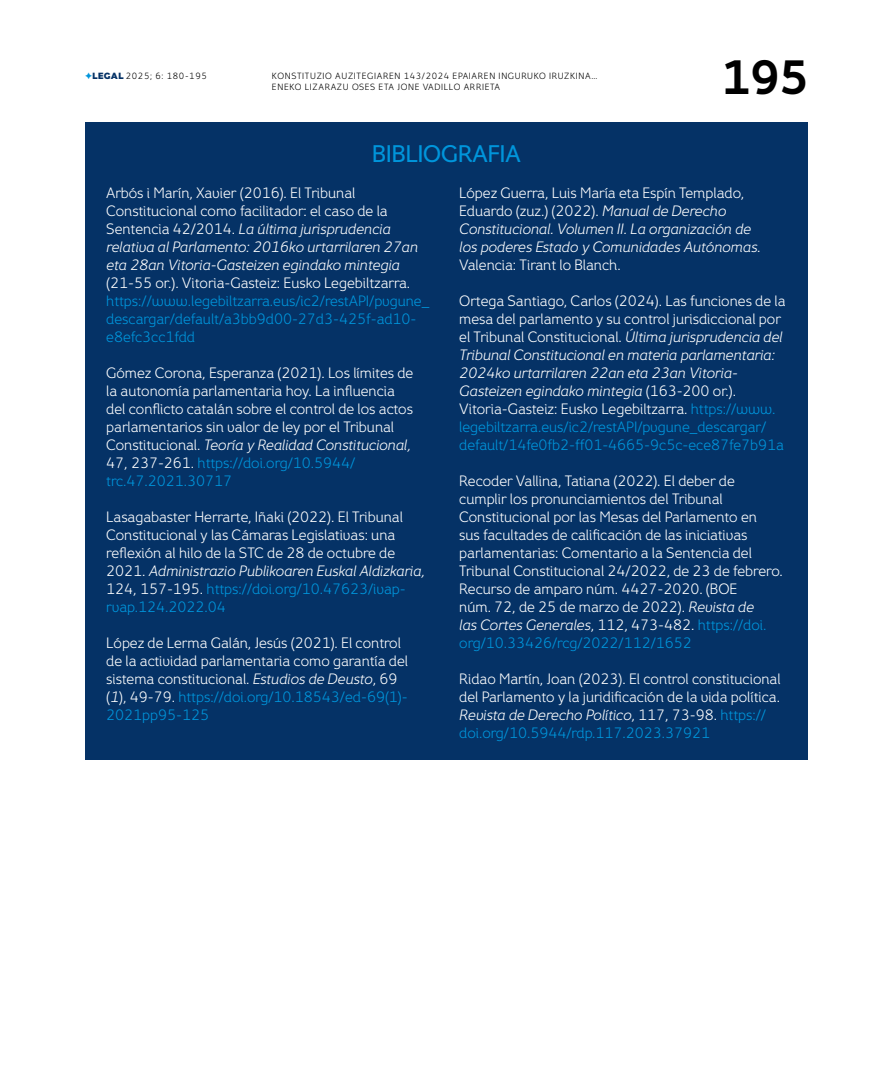
<style>
.page{position:relative;width:893px;height:1085px;background:#fff}
.page>*{position:absolute;margin:0;border:0;box-sizing:border-box;transform-origin:0 0}
.t1{font:700 48px "Fox Grotesque Pro";color:#000}
.Bibliografia{font:24px "Fox Grotesque Pro";letter-spacing:-.025em;color:#0095db}
.texto_-_Bibliografía{font:300 15px/18px "Fox Grotesque Pro";color:#fff}
.texto_-_Bibliografía-2{font:italic 300 15px/18px "Fox Grotesque Pro";color:#fff}
.t2{font:300 9px/10.5px "Fox Grotesque Pro";letter-spacing:.075em;color:#000}
.s1{font-weight:800;color:#053266}
.s2{font-style:italic}
.s3{color:#0095db}
.s4{font-style:normal}
</style>
<div class="page">
<div style="left:85px;top:122px;width:723px;height:638px;background:#053266"></div>
<p class="t2" style="left:92px;top:71px;width:116px"><span class="s1">LEGAL</span> 2025; 6: 180-195</p>
<p class="t2" style="left:272px;top:71px;width:327px">KONSTITUZIO AUZITEGIAREN 143/2024 EPAIAREN INGURUKO IRUZKINA…<br>ENEKO LIZARAZU OSES ETA JONE VADILLO ARRIETA</p>
<h1 class="t1" style="left:721px;top:47px;width:88px">195</h1>
<p class="Bibliografia" style="left:372px;top:139px;width:151px">BIBLIOGRAFIA</p>
<p class="texto_-_Bibliografía" style="left:106px;top:183px;width:325px">Arbós i Marín, Xavier (2016). El Tribunal Constitucional como facilitador: el caso de la Sentencia 42/2014. <span class="s2">La última jurisprudencia relativa al Parlamento: 2016ko urtarrilaren 27an eta 28an Vitoria-Gasteizen egindako mintegia </span>(21-55 or.)<span class="s2">.</span> Vitoria-Gasteiz: Eusko Legebiltzarra. <span class="s3">https://www.legebiltzarra.eus/ic2/restAPI/pvgune_ descargar/default/a3bb9d00-27d3-425f-ad10- e8efc3cc1fdd</span></p>
<p class="texto_-_Bibliografía" style="left:106px;top:363px;width:309px">Gómez Corona, Esperanza (2021). Los límites de la autonomía parlamentaria hoy. La influencia del conflicto catalán sobre el control de los actos parlamentarios sin valor de ley por el Tribunal Constitucional. <span class="s2">Teoría y Realidad Constitucional, </span>47, 237-261. <span class="s3">https://doi.org/10.5944/ trc.47.2021.30717</span></p>
<p class="texto_-_Bibliografía" style="left:106px;top:507px;width:320px">Lasagabaster Herrarte, Iñaki (2022). El Tribunal Constitucional y las Cámaras Legislativas: una reflexión al hilo de la STC de 28 de octubre de 2021. <span class="s2">Administrazio Publikoaren Euskal Aldizkaria, </span>124, 157-195. <span class="s3">https://doi.org/10.47623/ivap&shy;rvap.124.2022.04</span></p>
<p class="texto_-_Bibliografía" style="left:106px;top:633px;width:303px">López de Lerma Galán, Jesús (2021). El control de la actividad parlamentaria como garantía del sistema constitucional. <span class="s2">Estudios de Deusto</span>, 69 (<span class="s2">1</span>), 49-79. <span class="s3">https://doi.org/10.18543/ed-69(1)- 2021pp95-125</span></p>
<p class="texto_-_Bibliografía-2" style="left:459px;top:183px;width:303px"><span class="s4">López Guerra, Luis María eta Espín Templado, Eduardo (zuz.) (2022).</span> Manual de Derecho Constitucional. Volumen II. La organización de los poderes Estado y Comunidades Autónomas<span class="s4">.<br>Valencia: Tirant lo Blanch.</span></p>
<p class="texto_-_Bibliografía" style="left:459px;top:291px;width:328px">Ortega Santiago, Carlos (2024). Las funciones de la mesa del parlamento y su control jurisdiccional por el Tribunal Constitucional. <span class="s2">Última jurisprudencia del Tribunal Constitucional en materia parlamentaria:<br>2024ko urtarrilaren 22an eta 23an Vitoria-Gasteizen egindako mintegia</span> (163-200 or.).<br>Vitoria-Gasteiz: Eusko Legebiltzarra. <span class="s3">https://www. legebiltzarra.eus/ic2/restAPI/pvgune_descargar/ default/14fe0fb2-ff01-4665-9c5c-ece87fe7b91a</span></p>
<p class="texto_-_Bibliografía" style="left:459px;top:471px;width:325px">Recoder Vallina, Tatiana (2022). El deber de cumplir los pronunciamientos del Tribunal Constitucional por las Mesas del Parlamento en<br>sus facultades de calificación de las iniciativas parlamentarias: Comentario a la Sentencia del Tribunal Constitucional 24/2022, de 23 de febrero.<br>Recurso de amparo núm. 4427-2020. (BOE<br>núm. 72, de 25 de marzo de 2022). <span class="s2">Revista de<br>las Cortes Generales</span>, 112, 473-482. <span class="s3">https://doi. org/10.33426/rcg/2022/112/1652</span></p>
<p class="texto_-_Bibliografía" style="left:459px;top:669px;width:323px">Ridao Martín, Joan (2023). El control constitucional del Parlamento y la juridificación de la vida política.<br><span class="s2">Revista de Derecho Político</span>, 117, 73-98. <span class="s3">https:// doi.org/10.5944/rdp.117.2023.37921</span></p>
</div>
